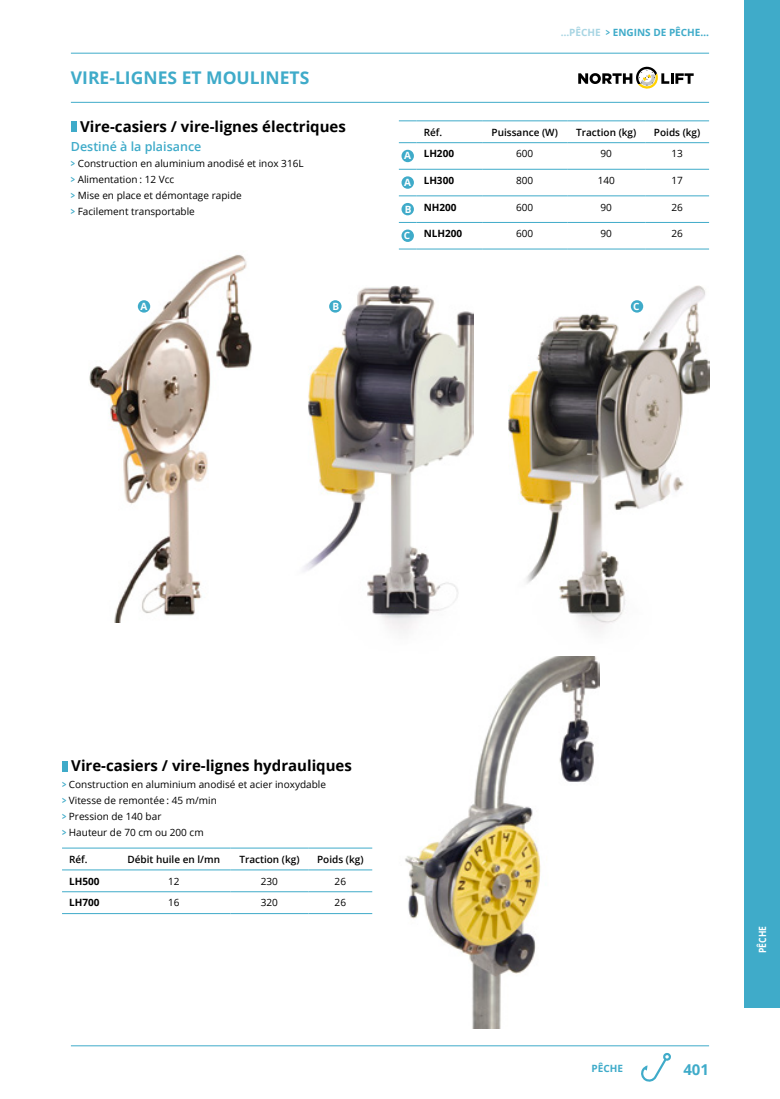
<style>
.page{position:relative;width:780px;height:1099px;background:#fff}
.page>*{position:absolute;margin:0;border:0;box-sizing:border-box;transform-origin:0 0}
._2_TITRE_THÈME_C36{font:700 17.5px "Open Sans";color:#3fabc9}
._3_TITRE_PRODUIT_C36{font:700 15px "Open Sans";color:#000}
._3_SOUS_TITRE_PRODUI{font:700 15px "Open Sans";color:#000}
.t1{font:700 15px "Open Sans";color:#3fabc9}
._3_SOUS_TITRE_PRODUI-2{font:600 12.5px "Open Sans";color:#3fabc9}
._4_TEXTE_COURANT_C36{font:10px "Open Sans";color:#000}
._4_TEXTE_COURANT_C36-2{font:600 10px "Open Sans";color:#000}
._4_TEXTE_COURANT_C36-3{font:700 10px "Open Sans";color:#000}
._0_TITRE_CHAPITRE_BI{font:700 10px "Open Sans";color:#3fabc9;scale:.75 1}
.INDEX_VISUEL_C36{font:700 10px "Open Sans";color:#fff}
._0_TITRE_CHAPITRE_BI-2{font:700 10px "Open Sans";color:#3fabc9}
.INDEX_VISUEL_C36-2{font:700 10px "Open Sans";color:#fff;scale:.85 1}
.s1{font-weight:700;color:#3fabc9}
.s2{color:#a8d5e3}
</style>
<div class="page">
<svg style="left:641px;top:1053px;width:30px;height:29px"></svg>
<hr style="left:71px;top:1045px;width:638px;height:1px;background:#3fabc9">
<div style="left:744px;top:0;width:36px;height:1007px;background:#3fabc9"></div>
<hr style="left:71px;top:102px;width:638px;height:1px;background:#3fabc9">
<div style="left:71px;top:121px;width:5px;height:11px;background:#3fabc9"></div>
<img style="left:405px;top:656px;width:194px;height:372px">
<div style="left:62px;top:760px;width:5px;height:11px;background:#3fabc9"></div>
<hr style="left:62px;top:847px;width:55px;height:1px;background:#3fabc9">
<hr style="left:117px;top:847px;width:113px;height:1px;background:#3fabc9">
<hr style="left:62px;top:869px;width:55px;height:1px;background:#3fabc9">
<hr style="left:117px;top:869px;width:113px;height:1px;background:#3fabc9">
<hr style="left:230px;top:847px;width:78px;height:1px;background:#3fabc9">
<hr style="left:230px;top:869px;width:78px;height:1px;background:#3fabc9">
<hr style="left:308px;top:847px;width:64px;height:1px;background:#3fabc9">
<hr style="left:308px;top:869px;width:64px;height:1px;background:#3fabc9">
<hr style="left:62px;top:891px;width:55px;height:1px;background:#3fabc9">
<hr style="left:117px;top:891px;width:113px;height:1px;background:#3fabc9">
<hr style="left:62px;top:913px;width:55px;height:1px;background:#3fabc9">
<hr style="left:117px;top:913px;width:113px;height:1px;background:#3fabc9">
<hr style="left:230px;top:891px;width:78px;height:1px;background:#3fabc9">
<hr style="left:230px;top:913px;width:78px;height:1px;background:#3fabc9">
<hr style="left:308px;top:891px;width:64px;height:1px;background:#3fabc9">
<hr style="left:308px;top:913px;width:64px;height:1px;background:#3fabc9">
<svg style="left:578px;top:66px;width:115px;height:23px"></svg>
<svg style="left:399px;top:120px;width:17px;height:1px"></svg>
<hr style="left:416px;top:120px;width:66px;height:1px;background:#3fabc9">
<hr style="left:482px;top:120px;width:85px;height:1px;background:#3fabc9">
<svg style="left:399px;top:142px;width:17px;height:1px"></svg>
<hr style="left:416px;top:142px;width:66px;height:1px;background:#3fabc9">
<hr style="left:482px;top:142px;width:85px;height:1px;background:#3fabc9">
<hr style="left:567px;top:120px;width:78px;height:1px;background:#3fabc9">
<hr style="left:567px;top:142px;width:78px;height:1px;background:#3fabc9">
<hr style="left:645px;top:120px;width:64px;height:1px;background:#3fabc9">
<hr style="left:645px;top:142px;width:64px;height:1px;background:#3fabc9">
<svg style="left:399px;top:169px;width:17px;height:1px"></svg>
<hr style="left:416px;top:169px;width:66px;height:1px;background:#3fabc9">
<hr style="left:482px;top:169px;width:85px;height:1px;background:#3fabc9">
<hr style="left:567px;top:169px;width:78px;height:1px;background:#3fabc9">
<hr style="left:645px;top:169px;width:64px;height:1px;background:#3fabc9">
<svg style="left:399px;top:195px;width:17px;height:1px"></svg>
<hr style="left:416px;top:195px;width:66px;height:1px;background:#3fabc9">
<hr style="left:482px;top:195px;width:85px;height:1px;background:#3fabc9">
<hr style="left:567px;top:195px;width:78px;height:1px;background:#3fabc9">
<hr style="left:645px;top:195px;width:64px;height:1px;background:#3fabc9">
<svg style="left:399px;top:222px;width:17px;height:1px"></svg>
<svg style="left:399px;top:249px;width:17px;height:1px"></svg>
<hr style="left:416px;top:222px;width:66px;height:1px;background:#3fabc9">
<hr style="left:482px;top:222px;width:85px;height:1px;background:#3fabc9">
<hr style="left:416px;top:249px;width:66px;height:1px;background:#3fabc9">
<hr style="left:482px;top:249px;width:85px;height:1px;background:#3fabc9">
<hr style="left:567px;top:222px;width:78px;height:1px;background:#3fabc9">
<hr style="left:567px;top:249px;width:78px;height:1px;background:#3fabc9">
<hr style="left:645px;top:222px;width:64px;height:1px;background:#3fabc9">
<hr style="left:645px;top:249px;width:64px;height:1px;background:#3fabc9">
<div style="left:401px;top:150px;width:13px;height:12px;background:#3fabc9;border-radius:50%"></div>
<div style="left:401px;top:176px;width:13px;height:13px;background:#3fabc9;border-radius:50%"></div>
<div style="left:401px;top:203px;width:13px;height:12px;background:#3fabc9;border-radius:50%"></div>
<div style="left:401px;top:229px;width:13px;height:13px;background:#3fabc9;border-radius:50%"></div>
<img style="left:89px;top:254px;width:163px;height:368px">
<img style="left:303px;top:285px;width:170px;height:346px">
<img style="left:508px;top:285px;width:201px;height:347px">
<div style="left:138px;top:300px;width:12px;height:12px;background:#3fabc9;border-radius:50%"></div>
<div style="left:329px;top:300px;width:12px;height:12px;background:#3fabc9;border-radius:50%"></div>
<div style="left:630px;top:300px;width:13px;height:12px;background:#3fabc9;border-radius:50%"></div>
<hr style="left:71px;top:53px;width:638px;height:1px;background:#3fabc9">
<p class="_2_TITRE_THÈME_C36" style="left:71px;top:66px;width:240px">VIRE-LIGNES ET MOULINETS</p>
<p class="_3_SOUS_TITRE_PRODUI" style="left:80px;top:116px;width:267px">Vire-casiers / vire-lignes électriques</p>
<p class="_3_SOUS_TITRE_PRODUI-2" style="left:71px;top:137px;width:132px">Destiné à la plaisance</p>
<p class="_4_TEXTE_COURANT_C36" style="left:71px;top:156px;width:234px"><span class="s1">&gt;</span> Construction en aluminium anodisé et inox 316L</p>
<p class="_4_TEXTE_COURANT_C36" style="left:71px;top:172px;width:105px"><span class="s1">&gt;</span> Alimentation : 12 Vcc</p>
<p class="_4_TEXTE_COURANT_C36" style="left:71px;top:188px;width:172px"><span class="s1">&gt;</span> Mise en place et démontage rapide</p>
<p class="_4_TEXTE_COURANT_C36" style="left:71px;top:204px;width:125px"><span class="s1">&gt;</span> Facilement transportable</p>
<p class="_0_TITRE_CHAPITRE_BI" style="left:560px;top:25px;width:199px"><span class="s2">…PÊCHE</span> &gt; ENGINS DE PÊCHE…</p>
<p class="_4_TEXTE_COURANT_C36-2" style="left:423px;top:125px;width:20px">Réf.</p>
<p class="_4_TEXTE_COURANT_C36-2" style="left:491px;top:125px;width:68px">Puissance (W)</p>
<p class="_4_TEXTE_COURANT_C36-2" style="left:576px;top:125px;width:62px">Traction (kg)</p>
<p class="_4_TEXTE_COURANT_C36-2" style="left:654px;top:125px;width:48px">Poids (kg)</p>
<p class="INDEX_VISUEL_C36" style="left:404px;top:149px;width:8px">A</p>
<p class="_4_TEXTE_COURANT_C36-3" style="left:423px;top:147px;width:32px">LH200</p>
<p class="_4_TEXTE_COURANT_C36" style="left:516px;top:147px;width:19px">600</p>
<p class="_4_TEXTE_COURANT_C36" style="left:600px;top:147px;width:13px">90</p>
<p class="_4_TEXTE_COURANT_C36" style="left:671px;top:147px;width:13px">13</p>
<p class="INDEX_VISUEL_C36" style="left:404px;top:175px;width:8px">A</p>
<p class="_4_TEXTE_COURANT_C36-3" style="left:423px;top:173px;width:32px">LH300</p>
<p class="_4_TEXTE_COURANT_C36" style="left:516px;top:173px;width:19px">800</p>
<p class="_4_TEXTE_COURANT_C36" style="left:597px;top:173px;width:19px">140</p>
<p class="_4_TEXTE_COURANT_C36" style="left:671px;top:173px;width:13px">17</p>
<p class="INDEX_VISUEL_C36" style="left:405px;top:202px;width:8px">B</p>
<p class="_4_TEXTE_COURANT_C36-3" style="left:423px;top:200px;width:34px">NH200</p>
<p class="_4_TEXTE_COURANT_C36" style="left:516px;top:200px;width:19px">600</p>
<p class="_4_TEXTE_COURANT_C36" style="left:600px;top:200px;width:13px">90</p>
<p class="_4_TEXTE_COURANT_C36" style="left:671px;top:200px;width:13px">26</p>
<p class="INDEX_VISUEL_C36" style="left:404px;top:229px;width:8px">C</p>
<p class="_4_TEXTE_COURANT_C36-3" style="left:423px;top:226px;width:40px">NLH200</p>
<p class="_4_TEXTE_COURANT_C36" style="left:516px;top:227px;width:19px">600</p>
<p class="_4_TEXTE_COURANT_C36" style="left:600px;top:227px;width:13px">90</p>
<p class="_4_TEXTE_COURANT_C36" style="left:671px;top:227px;width:13px">26</p>
<p class="INDEX_VISUEL_C36" style="left:140px;top:299px;width:8px">A</p>
<p class="INDEX_VISUEL_C36" style="left:332px;top:299px;width:8px">B</p>
<p class="INDEX_VISUEL_C36" style="left:633px;top:299px;width:8px">C</p>
<p class="_3_TITRE_PRODUIT_C36" style="left:71px;top:755px;width:282px">Vire-casiers / vire-lignes hydrauliques</p>
<p class="_4_TEXTE_COURANT_C36" style="left:62px;top:777px;width:265px"><span class="s1">&gt;</span> Construction en aluminium anodisé et acier inoxydable</p>
<p class="_4_TEXTE_COURANT_C36" style="left:62px;top:793px;width:156px"><span class="s1">&gt;</span> Vitesse de remontée : 45 m/min</p>
<p class="_4_TEXTE_COURANT_C36" style="left:62px;top:809px;width:101px"><span class="s1">&gt;</span> Pression de 140 bar</p>
<p class="_4_TEXTE_COURANT_C36" style="left:62px;top:825px;width:143px"><span class="s1">&gt;</span> Hauteur de 70 cm ou 200 cm</p>
<p class="_4_TEXTE_COURANT_C36-2" style="left:69px;top:852px;width:20px">Réf.</p>
<p class="_4_TEXTE_COURANT_C36-2" style="left:127px;top:852px;width:94px">Débit huile en l/mn</p>
<p class="_4_TEXTE_COURANT_C36-2" style="left:239px;top:852px;width:62px">Traction (kg)</p>
<p class="_4_TEXTE_COURANT_C36-2" style="left:317px;top:852px;width:48px">Poids (kg)</p>
<p class="_4_TEXTE_COURANT_C36-3" style="left:69px;top:874px;width:32px">LH500</p>
<p class="_4_TEXTE_COURANT_C36" style="left:168px;top:874px;width:13px">12</p>
<p class="_4_TEXTE_COURANT_C36" style="left:261px;top:874px;width:19px">230</p>
<p class="_4_TEXTE_COURANT_C36" style="left:334px;top:874px;width:13px">26</p>
<p class="_4_TEXTE_COURANT_C36-3" style="left:69px;top:895px;width:32px">LH700</p>
<p class="_4_TEXTE_COURANT_C36" style="left:168px;top:896px;width:13px">16</p>
<p class="_4_TEXTE_COURANT_C36" style="left:261px;top:896px;width:19px">320</p>
<p class="_4_TEXTE_COURANT_C36" style="left:334px;top:896px;width:13px">26</p>
<p class="_0_TITRE_CHAPITRE_BI-2" style="left:591px;top:1060px;width:33px">PÊCHE</p>
<h2 class="t1" style="left:683px;top:1059px;width:27px">401</h2>
<p class="INDEX_VISUEL_C36-2" style="left:755px;top:952px;width:33px;rotate:-90deg">PÊCHE</p>
</div>
